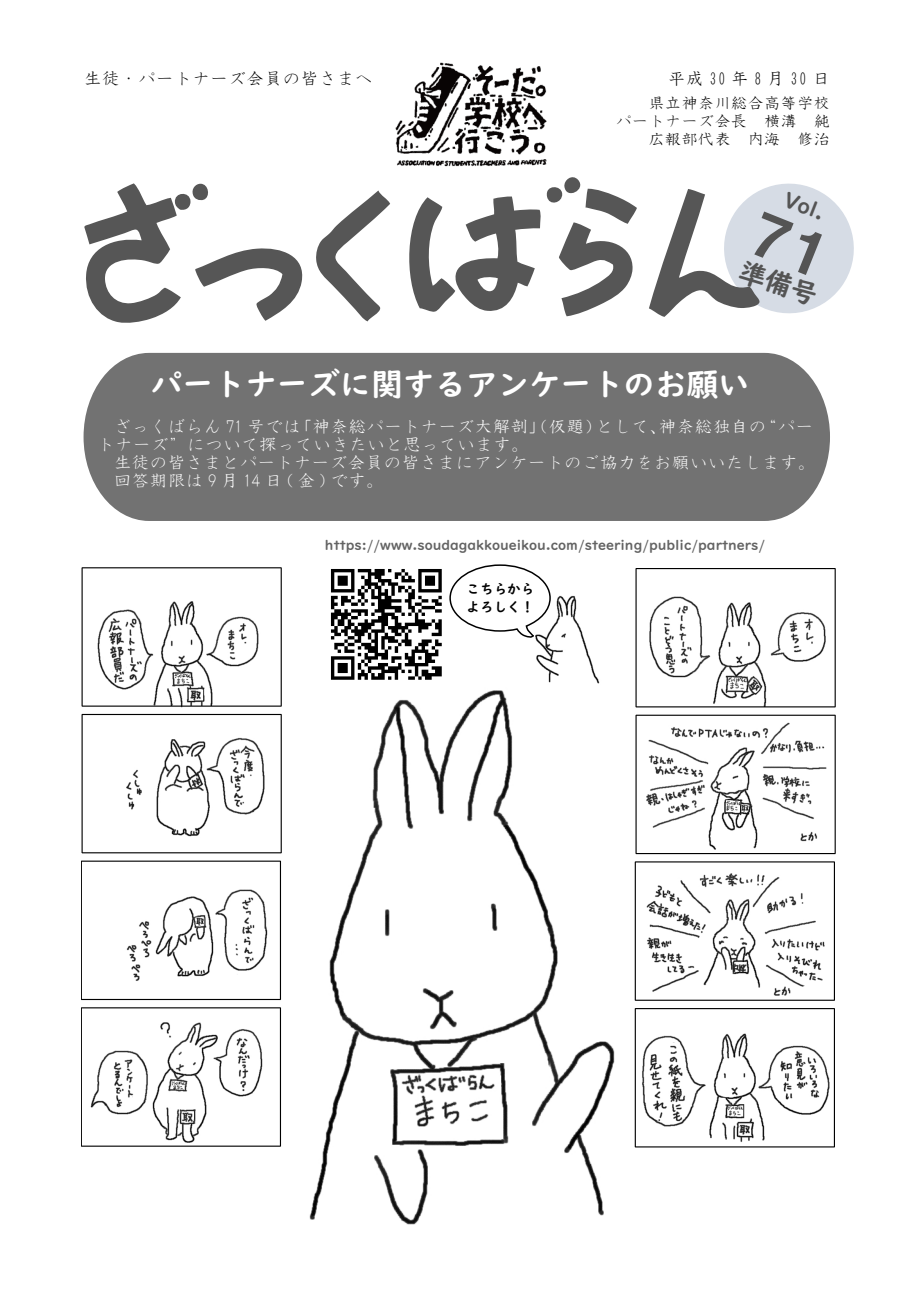
<style>
.page{position:relative;width:919px;height:1289px;background:#fff}
.page>*{position:absolute;margin:0;border:0;box-sizing:border-box;transform-origin:0 0}
.t1{font:31.5px "UD Digi Kyokasho NP B";color:#fff}
.t2{font:21px "UD Digi Kyokasho NP B";color:#545454}
.t3{font:18px/18px "HGS Kyokashotai";color:#fff}
.t4{font:18px "HGS Kyokashotai";color:#000}
.t5{font:18px "HG Kyokashotai";letter-spacing:.25em;color:#000}
.t6{font:16.5px/18px "HG Kyokashotai";color:#000;text-align:right}
.t7{font:13.5px "UD Digi Kyokasho NP B";color:#636363}
.t8{font:13.5px/18px "UD Digi Kyokasho NP B";color:#000}
</style>
<div class="page">
<img style="left:309px;top:676px;width:306px;height:549px">
<svg style="left:331px;top:569px;width:110px;height:110px"></svg>
<img style="left:81px;top:567px;width:201px;height:580px">
<img style="left:634px;top:568px;width:202px;height:580px">
<img style="left:515px;top:595px;width:100px;height:93px">
<svg style="left:449px;top:564px;width:102px;height:76px"></svg>
<div style="left:84px;top:353px;width:746px;height:168px;background:#727272"></div>
<svg style="left:84px;top:183px;width:219px;height:140px"></svg>
<svg style="left:316px;top:190px;width:74px;height:131px"></svg>
<svg style="left:409px;top:177px;width:228px;height:139px"></svg>
<img style="left:395px;top:62px;width:152px;height:105px">
<svg style="left:649px;top:183px;width:205px;height:134px"></svg>
<p class="t4" style="left:84px;top:69px;width:290px">生徒・パートナーズ会員の皆さまへ</p>
<p class="t5" style="left:668px;top:69px;width:164px">平成30年8月30日</p>
<p class="t6" style="left:615px;top:94px;width:216px">県立神奈川総合高等学校<br>パートナーズ会長　横溝　純広報部代表　内海　修治</p>
<p class="t2" style="left:789px;top:187px;width:43px;rotate:21deg">Vol.</p>
<h1 class="t1" style="left:151px;top:366px;width:600px">パートナーズに関するアンケートのお願い</h1>
<p class="t3" style="left:97px;top:417px;width:718px;text-indent:17px">ざっくばらん 71 号では「神奈総パートナーズ大解剖」（仮題）として、神奈総独自の“パートナーズ”について探っていきたいと思っています。</p>
<p class="t3" style="left:113px;top:453px;width:703px">生徒の皆さまとパートナーズ会員の皆さまにアンケートのご協力をお願いいたします。回答期限は9月14日(金)です。</p>
<p class="t7" style="left:325px;top:536px;width:441px">https://www.soudagakkoueikou.com/steering/public/partners/</p>
<p class="t8" style="left:466px;top:580px;width:69px">こちらからよろしく！</p>
</div>
